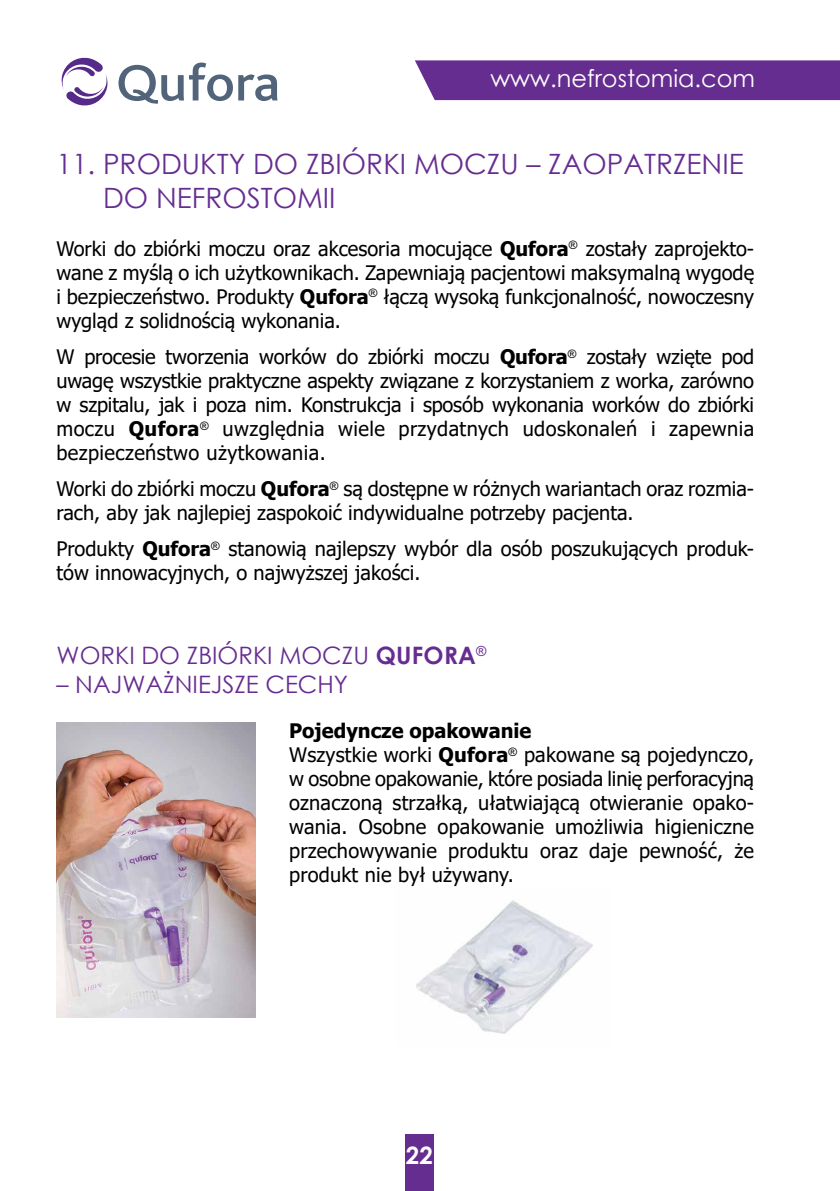
<style>
.page{position:relative;width:840px;height:1191px;background:#fff}
.page>*{position:absolute;margin:0;border:0;box-sizing:border-box;transform-origin:0 0}
.t1{font:28px/33.6px "Century Gothic";color:#662d91}
.t2{font:24px "Century Gothic";color:#662d91}
.t3{font:24px "Century Gothic";color:#fff}
.t4{font:700 24px "Century Gothic";color:#fff}
.t5{font:20px/24px "Tahoma";color:#000}
.s1{font-weight:700}
</style>
<div class="page">
<div style="left:405px;top:1134px;width:29px;height:57px;background:#662d91"></div>
<img style="left:416px;top:900px;width:177px;height:134px">
<img style="left:56px;top:722px;width:199px;height:296px">
<div style="left:415px;top:60px;width:424px;height:40px;background:#662d91"></div>
<svg style="left:61px;top:57px;width:216px;height:49px"></svg>
<p class="t3" style="left:490px;top:62px;width:266px">www.nefrostomia.com</p>
<h1 class="t1" style="left:103px;top:147px;width:641px;text-indent:-47px">11. PRODUKTY DO ZBIÓRKI MOCZU – ZAOPATRZENIE<br>DO NEFROSTOMII</h1>
<p class="t5" style="left:56px;top:238px;width:698px;text-align:justify">Worki do zbiórki moczu oraz akcesoria mocujące <span class="s1">Qufora</span><sup>R</sup> zostały zaprojekto&shy;wane z myślą o ich użytkownikach. Zapewniają pacjentowi maksymalną wygodę i bezpieczeństwo. Produkty <span class="s1">Qufora</span><sup>R</sup> łączą wysoką funkcjonalność, nowoczesny wygląd z solidnością wykonania.</p>
<p class="t5" style="left:56px;top:346px;width:698px;text-align:justify">W procesie tworzenia worków do zbiórki moczu <span class="s1">Qufora</span><sup>R</sup> zostały wzięte pod uwagę wszystkie praktyczne aspekty związane z korzystaniem z worka, zarówno w szpitalu, jak i poza nim. Konstrukcja i sposób wykonania worków do zbiórki moczu <span class="s1">Qufora</span><sup>R</sup> uwzględnia wiele przydatnych udoskonaleń i zapewnia bezpieczeństwo użytkowania.</p>
<p class="t5" style="left:56px;top:478px;width:698px">Worki do zbiórki moczu <span class="s1">Qufora</span><sup>R</sup> są dostępne w różnych wariantach oraz rozmia&shy;rach, aby jak najlepiej zaspokoić indywidualne potrzeby pacjenta.</p>
<p class="t5" style="left:56px;top:538px;width:698px">Produkty <span class="s1">Qufora</span><sup>R</sup> stanowią najlepszy wybór dla osób poszukujących produk&shy;tów innowacyjnych, o najwyższej jakości.</p>
<p class="t2" style="left:57px;top:638px;width:432px">WORKI DO ZBIÓRKI MOCZU <span class="s1">QUFORA</span><sup>R</sup></p>
<p class="t2" style="left:57px;top:667px;width:293px">– NAJWAŻNIEJSZE CECHY</p>
<p class="t5" style="left:289px;top:720px;width:466px"><span class="s1">Pojedyncze opakowanie<br></span>Wszystkie worki <span class="s1">Qufora</span><sup>R</sup> pakowane są pojedynczo, w osobne opakowanie, które posiada linię perforacyjną oznaczoną strzałką, ułatwiającą otwieranie opako&shy;wania. Osobne opakowanie umożliwia higieniczne przechowywanie produktu oraz daje pewność, że produkt nie był używany.</p>
<p class="t4" style="left:405px;top:1137px;width:29px">22</p>
</div>
